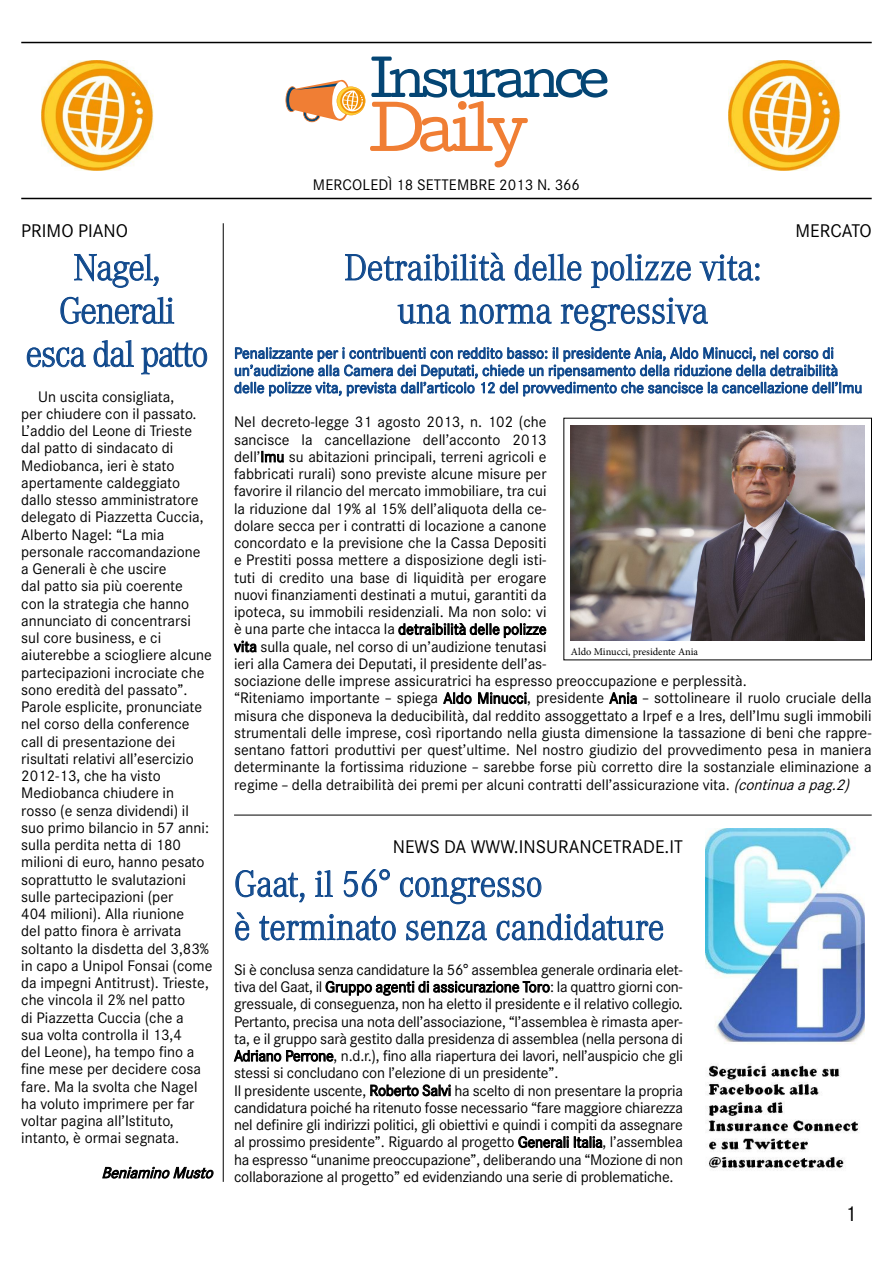
<style>
.page{position:relative;width:893px;height:1263px;background:#fff}
.page>*{position:absolute;margin:0;border:0;box-sizing:border-box;transform-origin:0 0}
.t1{font:300 36px/43.2px "Corporate A";letter-spacing:-.005em;color:#0f488c;text-align:center;scale:.95 1}
.t2{font:300 36px/43.2px "Corporate A";letter-spacing:-.03em;color:#0f488c;text-align:center;scale:.95 1}
.t3{font:21px "Corporate S";color:#000}
.t4{font:18px "Corporate S";color:#000}
.t5{font:15px/17.2px "Corporate S";color:#000}
.t6{font:15px/17.2px "Corporate S";color:#0f488c}
.t7{font:italic 15px "Corporate S";color:#000}
.t8{font:10.35px "Minion Pro";color:#000}
.s1{font-style:italic}
</style>
<div class="page">
<svg style="left:285px;top:57px;width:322px;height:110px"></svg>
<hr style="left:21px;top:42px;width:851px;height:1px;background:#000">
<hr style="left:21px;top:198px;width:851px;height:1px;background:#000">
<img style="left:42px;top:60px;width:112px;height:110px">
<img style="left:728px;top:60px;width:112px;height:110px">
<svg style="left:345px;top:252px;width:160px;height:29px"></svg>
<svg style="left:514px;top:253px;width:68px;height:28px"></svg>
<svg style="left:591px;top:253px;width:100px;height:35px"></svg>
<svg style="left:699px;top:254px;width:61px;height:27px"></svg>
<svg style="left:397px;top:303px;width:54px;height:21px"></svg>
<svg style="left:460px;top:303px;width:92px;height:21px"></svg>
<svg style="left:560px;top:297px;width:148px;height:34px"></svg>
<svg style="left:234px;top:347px;width:628px;height:50px"></svg>
<svg style="left:261px;top:451px;width:23px;height:12px"></svg>
<svg style="left:398px;top:623px;width:149px;height:15px"></svg>
<svg style="left:233px;top:640px;width:24px;height:13px"></svg>
<svg style="left:443px;top:692px;width:29px;height:12px"></svg>
<svg style="left:478px;top:692px;width:49px;height:13px"></svg>
<svg style="left:609px;top:692px;width:28px;height:12px"></svg>
<svg style="left:74px;top:253px;width:85px;height:35px"></svg>
<svg style="left:60px;top:296px;width:114px;height:28px"></svg>
<svg style="left:27px;top:347px;width:59px;height:21px"></svg>
<svg style="left:93px;top:340px;width:41px;height:28px"></svg>
<svg style="left:141px;top:342px;width:66px;height:33px"></svg>
<svg style="left:102px;top:1166px;width:112px;height:13px"></svg>
<hr style="left:223px;top:223px;width:1px;height:959px;background:#000">
<hr style="left:234px;top:815px;width:638px;height:1px;background:#000">
<svg style="left:235px;top:870px;width:70px;height:33px"></svg>
<svg style="left:315px;top:870px;width:18px;height:27px"></svg>
<svg style="left:344px;top:869px;width:46px;height:28px"></svg>
<svg style="left:400px;top:877px;width:142px;height:27px"></svg>
<svg style="left:235px;top:912px;width:15px;height:29px"></svg>
<svg style="left:259px;top:914px;width:137px;height:27px"></svg>
<svg style="left:406px;top:920px;width:81px;height:21px"></svg>
<svg style="left:496px;top:913px;width:168px;height:28px"></svg>
<svg style="left:325px;top:980px;width:225px;height:16px"></svg>
<svg style="left:233px;top:1049px;width:101px;height:13px"></svg>
<svg style="left:370px;top:1084px;width:81px;height:13px"></svg>
<svg style="left:518px;top:1136px;width:85px;height:12px"></svg>
<img style="left:705px;top:828px;width:159px;height:343px">
<img style="left:571px;top:425px;width:293px;height:215px">
<p class="t4" style="left:21px;top:220px;width:108px">PRIMO PIANO</p>
<h1 class="t2" style="left:26px;top:246px;width:193px">Nagel,<br>Generali esca dal patto</h1>
<p class="t5" style="left:21px;top:388px;width:193px;text-indent:17px">Un uscita consigliata,<br>per chiudere con il passato.<br>L’addio del Leone di Trieste dal patto di sindacato di<br>Mediobanca, ieri è stato apertamente caldeggiato dallo stesso amministratore delegato di Piazzetta Cuccia,<br>Alberto Nagel: “La mia personale raccomandazione<br>a Generali è che uscire<br>dal patto sia più coerente<br>con la strategia che hanno annunciato di concentrarsi sul core business, e ci aiuterebbe a sciogliere alcune partecipazioni incrociate che sono eredità del passato”.<br>Parole esplicite, pronunciate nel corso della conference call di presentazione dei risultati relativi all’esercizio<br>2012-13, che ha visto<br>Mediobanca chiudere in rosso (e senza dividendi) il suo primo bilancio in 57 anni: sulla perdita netta di 180 milioni di euro, hanno pesato soprattutto le svalutazioni sulle partecipazioni (per<br>404 milioni). Alla riunione<br>del patto finora è arrivata soltanto la disdetta del 3,83% in capo a Unipol Fonsai (come da impegni Antitrust). Trieste, che vincola il 2% nel patto<br>di Piazzetta Cuccia (che a<br>sua volta controlla il 13,4<br>del Leone), ha tempo fino a fine mese per decidere cosa fare. Ma la svolta che Nagel ha voluto imprimere per far voltar pagina all’Istituto, intanto, è ormai segnata.</p>
<p class="t7" style="left:101px;top:1164px;width:117px">BeniaminoMusto</p>
<p class="t5" style="left:313px;top:177px;width:269px">mercoledì 18 settembre 2013 n. 366</p>
<p class="t4" style="left:795px;top:220px;width:78px">MERCATO</p>
<h1 class="t1" style="left:344px;top:246px;width:440px">Detraibilità delle polizze vita: una norma regressiva</h1>
<p class="t6" style="left:234px;top:345px;width:630px">Penalizzante per i contribuenti con reddito basso: il presidente Ania, Aldo Minucci, nel corso di un’audizione alla Camera dei Deputati, chiede un ripensamento della riduzione della detraibilità delle polizze vita, prevista dall’articolo 12 del provvedimento che sancisce la cancellazione dell’Imu</p>
<p class="t5" style="left:234px;top:414px;width:639px">Nel decreto-legge 31 agosto 2013, n. 102 (che<br>sancisce la cancellazione dell’acconto 2013<br>dell’Imu su abitazioni principali, terreni agricoli e<br>fabbricati rurali) sono previste alcune misure per<br>favorire il rilancio del mercato immobiliare, tra cui<br>la riduzione dal 19% al 15% dell’aliquota della ce-<br>dolare secca per i contratti di locazione a canone<br>concordato e la previsione che la Cassa Depositi<br>e Prestiti possa mettere a disposizione degli isti-<br>tuti di credito una base di liquidità per erogare<br>nuovi finanziamenti destinati a mutui, garantiti da<br>ipoteca, su immobili residenziali. Ma non solo: vi<br>è una parte che intacca la detraibilità delle polizze<br>vita sulla quale, nel corso di un’audizione tenutasi<br>ieri alla Camera dei Deputati, il presidente dell’as-<br>sociazione delle imprese assicuratrici ha espresso preoccupazione e perplessità.<br>“Riteniamo importante – spiega Aldo Minucci, presidente Ania – sottolineare il ruolo cruciale della misura che disponeva la deducibilità, dal reddito assoggettato a Irpef e a Ires, dell’Imu sugli immobili strumentali delle imprese, così riportando nella giusta dimensione la tassazione di beni che rappre&shy;sentano fattori produttivi per quest’ultime. Nel nostro giudizio del provvedimento pesa in maniera determinante la fortissima riduzione – sarebbe forse più corretto dire la sostanziale eliminazione a regime – della detraibilità dei premi per alcuni contratti dell’assicurazione vita. <span class="s1">(continuaapag.2)</span></p>
<p class="t8" style="left:571px;top:645px;width:129px">Aldo Minucci, presidente Ania</p>
<p class="t4" style="left:393px;top:836px;width:292px">NEWS DA WWW.INSURANCETRADE.IT</p>
<h1 class="t1" style="left:234px;top:862px;width:454px;text-align:left">Gaat, il 56° congresso<br>è terminato senza candidature</h1>
<p class="t5" style="left:234px;top:961px;width:450px">Si è conclusa senza candidature la 56° assemblea generale ordinaria elet&shy;tiva del Gaat, il Gruppo agenti di assicurazione Toro: la quattro giorni con&shy;gressuale, di conseguenza, non ha eletto il presidente e il relativo collegio.<br>Pertanto, precisa una nota dell’associazione, “l’assemblea è rimasta aper&shy;ta, e il gruppo sarà gestito dalla presidenza di assemblea (nella persona di Adriano Perrone, n.d.r.), fino alla riapertura dei lavori, nell’auspicio che gli stessi si concludano con l’elezione di un presidente”.<br>Il presidente uscente, Roberto Salvi ha scelto di non presentare la propria candidatura poiché ha ritenuto fosse necessario “fare maggiore chiarezza nel definire gli indirizzi politici, gli obiettivi e quindi i compiti da assegnare al prossimo presidente”. Riguardo al progetto Generali Italia, l’assemblea ha espresso “unanime preoccupazione”, deliberando una “Mozione di non collaborazione al progetto” ed evidenziando una serie di problematiche.</p>
<h2 class="t3" style="left:845px;top:1201px;width:13px">1</h2>
</div>
